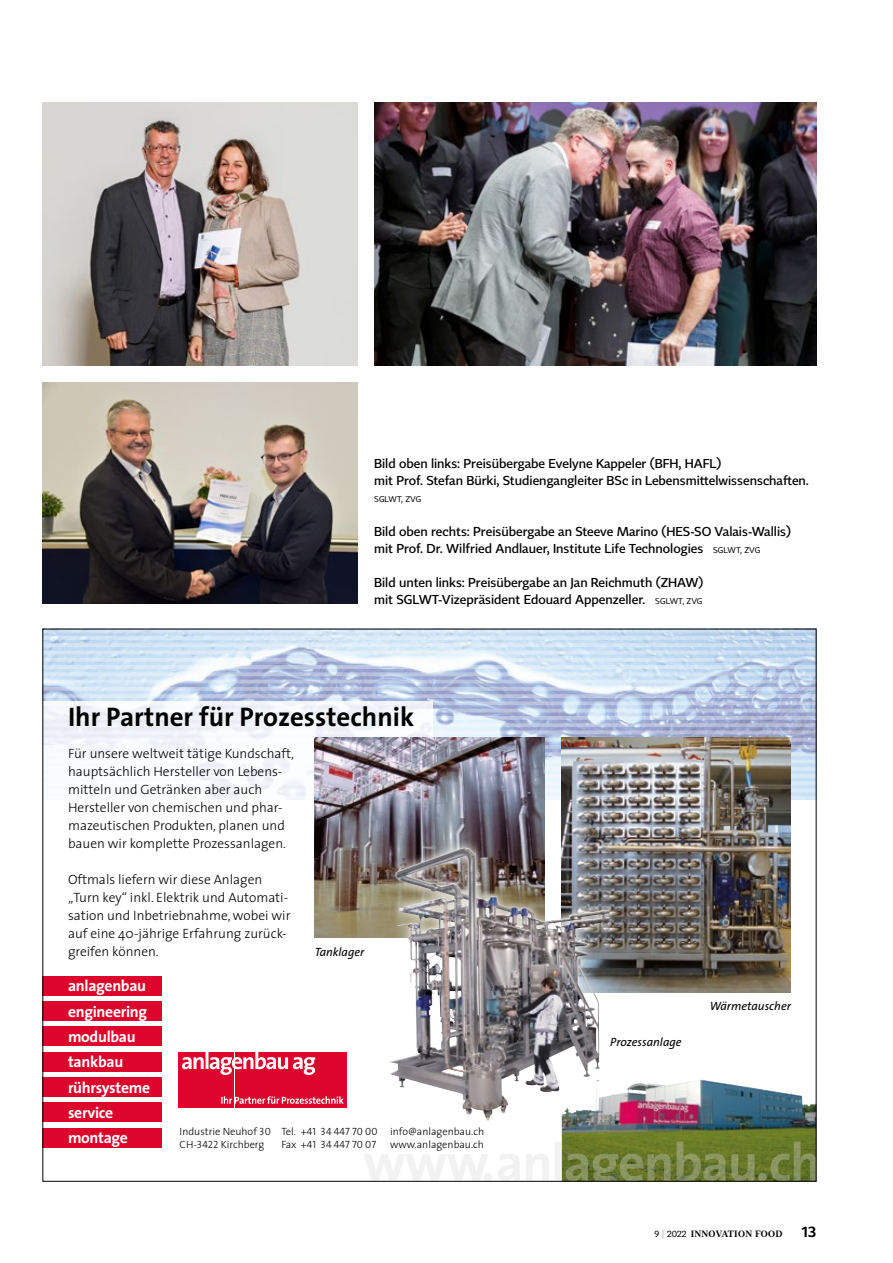
<style>
.page{position:relative;width:893px;height:1263px;background:#fff}
.page>*{position:absolute;margin:0;border:0;box-sizing:border-box;transform-origin:0 0}
.t1{font:700 27px "The Sans";color:#000}
.t2{font:700 15.6px/25.3px "The Sans";letter-spacing:-.02em;color:#fff}
.t3{font:600 15px "Tabac Sans";color:#000}
.t4{font:300 13.5px/18px "The Sans";color:#000}
.t5{font:500 12.75px/17px "Tabac Sans";color:#000}
.t6{font:italic 12px "The Sans";color:#000}
.t7{font:300 10.5px/12.6px "The Sans";color:#000}
.t8{font:10.5px/12.6px "The Sans Light Caps";color:#000}
.t9{font:600 9px "Tabac G2";letter-spacing:.03em;color:#000}
.t10{font:8.25px "Tabac Sans";letter-spacing:.01em;color:#000}
.s1{font-weight:400;font-size:8.25px}
.s2{font-family:"The Sans Light Caps";font-weight:400}
.s3{font-family:"The Sans";font-weight:300}
.s4{font-family:"Tabac Sans";font-weight:400}
.s5{font-family:"Tabac Sans";font-weight:300;color:#9d9d9c}
</style>
<div class="page">
<img style="left:45px;top:633px;width:769px;height:163px">
<svg style="left:544px;top:796px;width:270px;height:4px"></svg>
<hr style="left:43px;top:789px;width:773px;height:3px;background:#fff">
<svg style="left:544px;top:781px;width:270px;height:4px"></svg>
<svg style="left:544px;top:774px;width:270px;height:4px"></svg>
<svg style="left:544px;top:767px;width:270px;height:4px"></svg>
<svg style="left:544px;top:759px;width:270px;height:4px"></svg>
<svg style="left:544px;top:752px;width:270px;height:4px"></svg>
<svg style="left:544px;top:745px;width:270px;height:4px"></svg>
<svg style="left:544px;top:738px;width:270px;height:4px"></svg>
<svg style="left:433px;top:730px;width:381px;height:4px;background:#c0c8e1"></svg>
<svg style="left:433px;top:723px;width:381px;height:4px;background:#c2cae2"></svg>
<svg style="left:433px;top:716px;width:381px;height:4px;background:#c5cfe6"></svg>
<hr style="left:43px;top:709px;width:773px;height:3px;background:#fff">
<svg style="left:433px;top:701px;width:381px;height:4px;background:#c0cde6"></svg>
<svg style="left:45px;top:694px;width:769px;height:4px;background:#c6d1e8"></svg>
<svg style="left:45px;top:687px;width:769px;height:4px;background:#cdd8ec"></svg>
<hr style="left:43px;top:680px;width:773px;height:3px;background:#fff">
<svg style="left:45px;top:672px;width:769px;height:4px;background:#cfdcef"></svg>
<svg style="left:45px;top:665px;width:769px;height:4px"></svg>
<svg style="left:45px;top:658px;width:769px;height:4px;fill:#d9eaf8"></svg>
<svg style="left:45px;top:650px;width:769px;height:4px;background:#d7e7f5"></svg>
<svg style="left:45px;top:643px;width:769px;height:4px;background:#d6e7f5"></svg>
<svg style="left:45px;top:636px;width:769px;height:4px;background:#d6e6f5"></svg>
<svg style="left:45px;top:631px;width:769px;height:2px;background:#d2e3f4"></svg>
<div style="left:43px;top:701px;width:390px;height:111px;background:linear-gradient(to right,#f8fafd,#eff1f6)"></div>
<div style="left:43px;top:976px;width:119px;height:20px;background:#dd052b"></div>
<div style="left:43px;top:1001px;width:119px;height:20px;background:#dd052b"></div>
<div style="left:43px;top:1026px;width:119px;height:20px;background:#dd052b"></div>
<div style="left:43px;top:1052px;width:119px;height:20px;background:#dd052b"></div>
<div style="left:43px;top:1077px;width:119px;height:20px;background:#dd052b"></div>
<div style="left:43px;top:1102px;width:119px;height:20px;background:#dd052b"></div>
<div style="left:43px;top:1128px;width:119px;height:19px;background:#dd052b"></div>
<img style="left:562px;top:1080px;width:252px;height:62px">
<svg style="left:364px;top:1142px;width:450px;height:37px"></svg>
<div style="left:179px;top:1052px;width:55px;height:55px;background:#dd052b"></div>
<div style="left:235px;top:1052px;width:55px;height:55px;background:#dd052b"></div>
<div style="left:291px;top:1052px;width:56px;height:55px;background:#dd052b"></div>
<svg style="left:221px;top:1096px;width:123px;height:8px"></svg>
<svg style="left:182px;top:1052px;width:133px;height:23px"></svg>
<img style="left:315px;top:738px;width:229px;height:200px">
<img style="left:561px;top:737px;width:230px;height:255px">
<img style="left:379px;top:837px;width:238px;height:291px">
<img style="left:389px;top:848px;width:76px;height:239px">
<img style="left:43px;top:102px;width:314px;height:264px">
<img style="left:374px;top:102px;width:442px;height:263px">
<img style="left:43px;top:383px;width:314px;height:221px">
<p class="t5" style="left:374px;top:455px;width:436px">Bild oben links: Preisübergabe Evelyne Kappeler (BFH, HAFL)<br>mit Prof. Stefan Bürki, Studiengangleiter BSc in Lebensmittelwissenschaften.</p>
<p class="t10" style="left:374px;top:494px;width:49px">SGLWT, ZVG</p>
<p class="t5" style="left:374px;top:523px;width:418px">Bild oben rechts: Preisübergabe an Steeve Marino (HES-SO Valais-Wallis) mit Prof. Dr. Wilfried Andlauer, Institute Life Technologies <span class="s1">SGLWT, ZVG</span></p>
<p class="t5" style="left:374px;top:574px;width:331px">Bild unten links: Preisübergabe an Jan Reichmuth (ZHAW) mit SGLWT-Vizepräsident Edouard Appenzeller. <span class="s1">SGLWT, ZVG</span></p>
<h1 class="t1" style="left:68px;top:694px;width:348px">Ihr Partner für Prozesstechnik</h1>
<p class="t4" style="left:68px;top:744px;width:227px">Für unsere weltweit tätige Kundschaft, hauptsächlich Hersteller von Lebens&shy;mitteln und Getränken aber auch Hersteller von chemischen und phar&shy;mazeutischen Produkten, planen und bauen wir komplette Prozessanlagen.</p>
<p class="t4" style="left:68px;top:870px;width:224px">Oftmals liefern wir diese Anlagen „Turn key“ inkl. Elektrik und Automati&shy;sation und Inbetriebnahme, wobei wir auf eine 40-jährige Erfahrung zurück&shy;greifen können.</p>
<p class="t6" style="left:315px;top:942px;width:51px">Tanklager</p>
<p class="t2" style="left:68px;top:973px;width:84px">anlagenbau engineering modulbau tankbau rührsysteme service montage</p>
<p class="t7" style="left:180px;top:1125px;width:93px">Industrie Neuhof <span class="s2">30<br></span>CH-<span class="s2">3422</span> Kirchberg</p>
<p class="t8" style="left:281px;top:1125px;width:98px"><span class="s3">Tel.</span> +41 34 447 70 00<br><span class="s3">Fax</span> +41 34 447 70 07</p>
<p class="t7" style="left:390px;top:1125px;width:95px">info@anlagenbau.ch www.anlagenbau.ch</p>
<p class="t6" style="left:610px;top:1032px;width:73px">Prozessanlage</p>
<p class="t6" style="left:710px;top:996px;width:83px">Wärmetauscher</p>
<p class="t9" style="left:655px;top:1228px;width:129px"><span class="s4">9</span> <span class="s5">|</span> <span class="s4">2022</span> INNOVATION FOOD</p>
<p class="t3" style="left:802px;top:1223px;width:16px">13</p>
</div>
